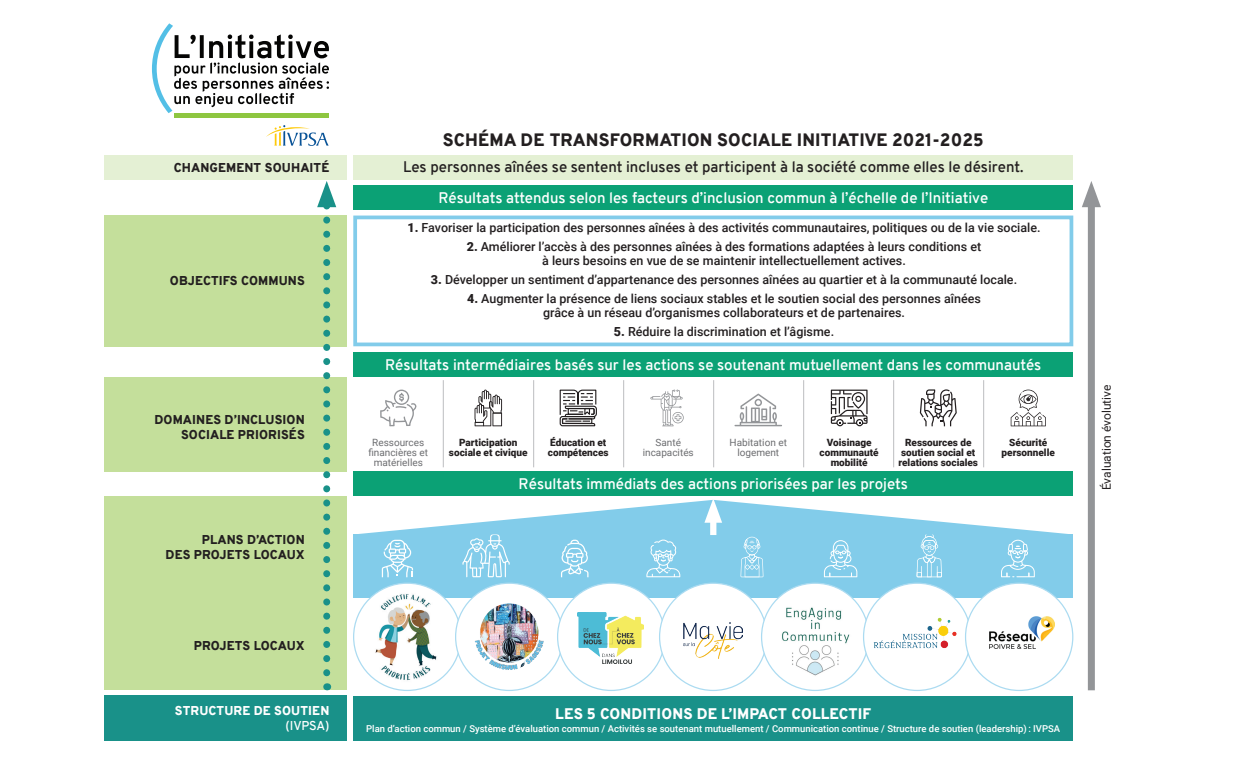
<style>
.page{position:relative;width:1260px;height:765px;background:#fff}
.page>*{position:absolute;margin:0;border:0;box-sizing:border-box;transform-origin:0 0}
.t1{font:900 17.5px "Overpass";letter-spacing:.01em;color:#231f20}
.t2{font:600 15px "Overpass";color:#fff}
.t3{font:600 15px "Overpass";color:#231f20}
.t4{font:900 15px "Overpass";letter-spacing:.01em;color:#fff}
.t5{font:500 12.5px/14.2px "Roboto";color:#231f20;text-align:center}
.t6{font:900 12.5px/15px "Overpass";letter-spacing:.01em;color:#231f20;text-align:right}
.t7{font:900 12.5px "Overpass";letter-spacing:.01em;color:#fff}
.t8{font:600 12.5px "Overpass";letter-spacing:-.01em;color:#fff}
.t9{font:12px "Roboto";color:#231f20}
.t10{font:900 10px/10px "Roboto";color:#231f20;text-align:center}
.t11{font:10px/10px "Roboto";color:#6c6d70;text-align:center}
.t12{font:500 9.5px "Roboto";color:#fff}
.s1{font-weight:900}
</style>
<div class="page">
<div style="left:353px;top:534px;width:720px;height:64px;background:#82ccea"></div>
<div style="left:353px;top:696px;width:720px;height:45px;background:#199189"></div>
<svg style="left:354px;top:583px;width:107px;height:107px"></svg>
<img style="left:359px;top:588px;width:97px;height:97px">
<div style="left:456px;top:583px;width:107px;height:107px;background:#fff;border-radius:50%"></div>
<div style="left:558px;top:583px;width:107px;height:107px;background:#fff;border-radius:50%"></div>
<div style="left:660px;top:583px;width:107px;height:107px;background:#fff;border-radius:50%"></div>
<div style="left:762px;top:583px;width:107px;height:107px;background:#fff;border-radius:50%"></div>
<img style="left:775px;top:600px;width:81px;height:81px">
<div style="left:864px;top:583px;width:107px;height:107px;background:#fff;border-radius:50%"></div>
<div style="left:966px;top:583px;width:107px;height:107px;background:#fff;border-radius:50%"></div>
<div style="left:104px;top:603px;width:243px;height:87px;background:#c4df9b"></div>
<div style="left:104px;top:696px;width:243px;height:45px;background:#199189"></div>
<img style="left:475px;top:603px;width:69px;height:67px">
<img style="left:577px;top:612px;width:67px;height:51px">
<img style="left:684px;top:622px;width:58px;height:36px">
<img style="left:873px;top:617px;width:84px;height:32px">
<img style="left:989px;top:617px;width:66px;height:31px">
<svg style="left:152px;top:23px;width:177px;height:90px"></svg>
<hr style="left:174px;top:113px;width:155px;height:4px;background:#8ec640">
<svg style="left:266px;top:125px;width:63px;height:21px"></svg>
<div style="left:104px;top:377px;width:243px;height:94px;background:#c4df9b"></div>
<div style="left:353px;top:471px;width:720px;height:25px;background:#0ba175"></div>
<div style="left:353px;top:352px;width:720px;height:25px;background:#0ba175"></div>
<hr style="left:623px;top:380px;width:1px;height:87px;background:#bcbdc0">
<hr style="left:713px;top:380px;width:1px;height:87px;background:#bcbdc0">
<hr style="left:803px;top:380px;width:1px;height:87px;background:#bcbdc0">
<hr style="left:443px;top:380px;width:1px;height:87px;background:#bcbdc0">
<hr style="left:533px;top:380px;width:1px;height:87px;background:#bcbdc0">
<hr style="left:893px;top:380px;width:1px;height:87px;background:#bcbdc0">
<hr style="left:983px;top:380px;width:1px;height:87px;background:#bcbdc0">
<svg style="left:380px;top:390px;width:37px;height:36px"></svg>
<svg style="left:475px;top:390px;width:27px;height:36px"></svg>
<svg style="left:559px;top:389px;width:38px;height:38px"></svg>
<svg style="left:650px;top:390px;width:34px;height:36px"></svg>
<svg style="left:735px;top:394px;width:47px;height:32px"></svg>
<svg style="left:831px;top:390px;width:37px;height:36px"></svg>
<svg style="left:920px;top:389px;width:37px;height:37px"></svg>
<svg style="left:1011px;top:390px;width:35px;height:36px"></svg>
<div style="left:104px;top:496px;width:243px;height:115px;background:#c4df9b"></div>
<div style="left:353px;top:185px;width:720px;height:25px;background:#0ba175"></div>
<div style="left:353px;top:155px;width:720px;height:25px;background:#e4f0d4"></div>
<div style="left:353px;top:216px;width:720px;height:130px;border:4px solid #82ccea"></div>
<div style="left:104px;top:215px;width:243px;height:131px;background:#c4df9b"></div>
<div style="left:104px;top:155px;width:243px;height:25px;background:#e4f0d4"></div>
<svg style="left:359px;top:500px;width:709px;height:77px"></svg>
<svg style="left:317px;top:181px;width:19px;height:492px"></svg>
<div style="left:1088px;top:196px;width:7px;height:494px;background:#939598"></div>
<svg style="left:1082px;top:181px;width:19px;height:26px"></svg>
<p class="t6" style="left:174px;top:160px;width:157px">CHANGEMENT SOUHAITÉ</p>
<p class="t6" style="left:170px;top:274px;width:136px">OBJECTIFS COMMUNS</p>
<p class="t6" style="left:154px;top:413px;width:152px">DOMAINES D’INCLUSION<br>SOCIALE PRIORISÉS</p>
<p class="t6" style="left:166px;top:532px;width:141px">PLANS D’ACTION<br>DES PROJETS LOCAUX</p>
<p class="t6" style="left:194px;top:639px;width:112px">PROJETS LOCAUX</p>
<p class="t7" style="left:175px;top:702px;width:156px">STRUCTURE DE SOUTIEN</p>
<p class="t8" style="left:285px;top:717px;width:45px">(IVPSA)</p>
<h1 class="t1" style="left:443px;top:127px;width:542px">SCHÉMA DE TRANSFORMATION SOCIALE INITIATIVE 2021-2025</h1>
<p class="t3" style="left:403px;top:156px;width:622px">Les personnes aînées se sentent incluses et participent à la société comme elles le désirent.</p>
<p class="t2" style="left:438px;top:187px;width:551px">Résultats attendus selon les facteurs d’inclusion commun à l’échelle de l’Initiative</p>
<p class="t5" style="left:407px;top:220px;width:635px"><span class="s1">1.</span> Favoriser la participation des personnes aînées à des activités communautaires, politiques ou de la vie sociale.</p>
<p class="t5" style="left:467px;top:239px;width:516px"><span class="s1">2.</span> Améliorer l’accès à des personnes aînées à des formations adaptées à leurs conditions et à leurs besoins en vue de se maintenir intellectuellement actives.</p>
<p class="t5" style="left:431px;top:272px;width:588px"><span class="s1">3.</span> Développer un sentiment d’appartenance des personnes aînées au quartier et à la communauté locale.</p>
<p class="t5" style="left:467px;top:291px;width:515px"><span class="s1">4.</span> Augmenter la présence de liens sociaux stables et le soutien social des personnes aînées grâce à un réseau d’organismes collaborateurs et de partenaires.</p>
<p class="t5" style="left:614px;top:324px;width:222px"><span class="s1">5.</span> Réduire la discrimination et l’âgisme.</p>
<p class="t2" style="left:385px;top:354px;width:658px">Résultats intermédiaires basés sur les actions se soutenant mutuellement dans les communautés</p>
<p class="t10" style="left:548px;top:437px;width:62px;text-align:left">Éducation et compétences</p>
<p class="t11" style="left:643px;top:437px;width:53px">Santé incapacités</p>
<p class="t11" style="left:730px;top:437px;width:59px">Habitation et logement</p>
<p class="t10" style="left:820px;top:437px;width:61px">Voisinage communauté mobilité</p>
<p class="t11" style="left:368px;top:437px;width:61px">Ressources financières et matérielles</p>
<p class="t10" style="left:449px;top:437px;width:80px">Participation sociale et civique</p>
<p class="t10" style="left:899px;top:437px;width:81px">Ressources de soutien social et relations sociales</p>
<p class="t10" style="left:1002px;top:437px;width:55px">Sécurité personnelle</p>
<p class="t2" style="left:519px;top:473px;width:391px">Résultats immédiats des actions priorisées par les projets</p>
<p class="t4" style="left:555px;top:703px;width:317px">LES 5 CONDITIONS DE L’IMPACT COLLECTIF</p>
<p class="t12" style="left:366px;top:722px;width:696px">Plan d’action commun / Système d’évaluation commun / Activités se soutenant mutuellement / Communication continue / Structure de soutien (leadership) : IVPSA</p>
<p class="t9" style="left:1098px;top:490px;width:107px;rotate:-90deg">Évaluation évolutive</p>
</div>
